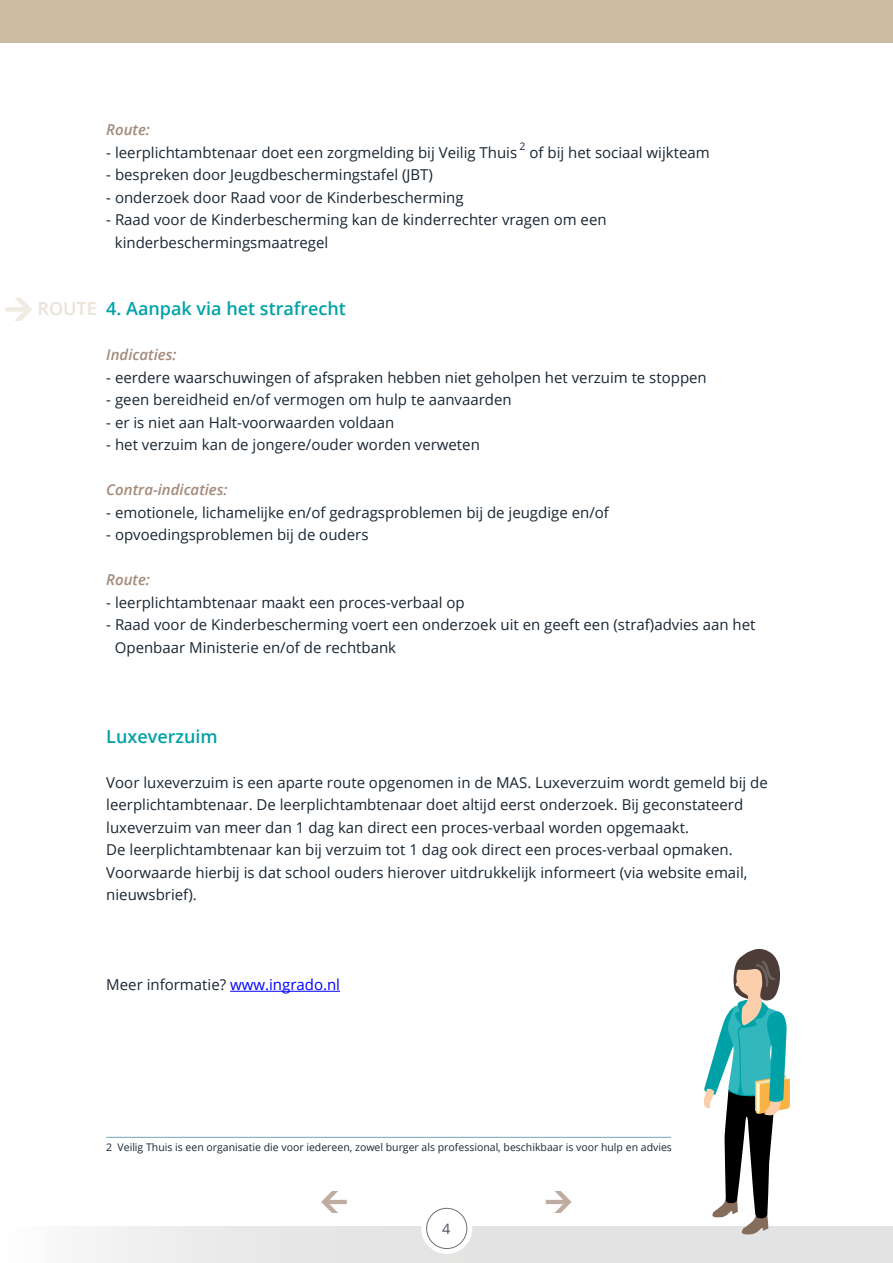
<style>
.page{position:relative;width:893px;height:1263px;background:#fff}
.page>*{position:absolute;margin:0;border:0;box-sizing:border-box;transform-origin:0 0}
.broodtekst_11_15{font:600 18px "Open Sans";color:#00a2a8}
.broodtekst_11_15-2{font:600 18px "Open Sans";color:#eae3d9}
.broodtekst_11_15-3{font:15px/22.5px "Open Sans";color:#192632}
.broodtekst_11_15-4{font:italic 600 15px "Open Sans";color:#a48a7a}
.t1{font:14.4px "Open Sans";color:#47515f}
.broodtekst_11_15-5{font:10.5px "Open Sans";color:#192632}
.s1{color:#00f}
</style>
<div class="page">
<div style="left:0;top:1227px;width:893px;height:36px;background:linear-gradient(to right,#f2f2f2,#ddd)"></div>
<hr style="left:230px;top:991px;width:110px;height:1px;background:#00f">
<div style="left:421px;top:1203px;width:51px;height:51px;background:#fff;border-radius:50%"></div>
<div style="left:426px;top:1208px;width:41px;height:41px;border:1px solid #706f6f;border-radius:50%"></div>
<div style="left:0;top:0;width:893px;height:43px;background:#cbbba0"></div>
<hr style="left:106px;top:1137px;width:565px;height:1px;background:#78a2b7">
<svg style="left:703px;top:949px;width:87px;height:285px"></svg>
<p class="broodtekst_11_15-4" style="left:106px;top:119px;width:45px">Route:</p>
<p class="broodtekst_11_15-3" style="left:106px;top:140px;width:412px">- leerplichtambtenaar doet een zorgmelding bij Veilig Thuis</p>
<p class="broodtekst_11_15-5" style="left:520px;top:139px;width:8px">2</p>
<p class="broodtekst_11_15-3" style="left:529px;top:140px;width:182px">of bij het sociaal wijkteam</p>
<p class="broodtekst_11_15-3" style="left:106px;top:163px;width:328px">- bespreken door Jeugdbeschermingstafel (JBT)</p>
<p class="broodtekst_11_15-3" style="left:106px;top:185px;width:359px">- onderzoek door Raad voor de Kinderbescherming</p>
<p class="broodtekst_11_15-3" style="left:115px;top:208px;width:493px;text-indent:-9px">- Raad voor de Kinderbescherming kan de kinderrechter vragen om een kinderbeschermingsmaatregel</p>
<p class="broodtekst_11_15-2" style="left:38px;top:296px;width:61px">ROUTE</p>
<p class="broodtekst_11_15" style="left:106px;top:296px;width:241px">4. Aanpak via het strafrecht</p>
<p class="broodtekst_11_15-4" style="left:106px;top:344px;width:72px">Indicaties:</p>
<p class="broodtekst_11_15-3" style="left:106px;top:365px;width:602px">- eerdere waarschuwingen of afspraken hebben niet geholpen het verzuim te stoppen</p>
<p class="broodtekst_11_15-3" style="left:106px;top:388px;width:407px">- geen bereidheid en/of vermogen om hulp te aanvaarden</p>
<p class="broodtekst_11_15-3" style="left:106px;top:410px;width:290px">- er is niet aan Halt-voorwaarden voldaan</p>
<p class="broodtekst_11_15-3" style="left:106px;top:433px;width:375px">- het verzuim kan de jongere/ouder worden verweten</p>
<p class="broodtekst_11_15-4" style="left:106px;top:479px;width:123px">Contra-indicaties:</p>
<p class="broodtekst_11_15-3" style="left:106px;top:500px;width:504px">- emotionele, lichamelijke en/of gedragsproblemen bij de jeugdige en/of</p>
<p class="broodtekst_11_15-3" style="left:106px;top:523px;width:264px">- opvoedingsproblemen bij de ouders</p>
<p class="broodtekst_11_15-4" style="left:106px;top:569px;width:45px">Route:</p>
<p class="broodtekst_11_15-3" style="left:106px;top:590px;width:360px">- leerplichtambtenaar maakt een proces-verbaal op</p>
<p class="broodtekst_11_15-3" style="left:115px;top:613px;width:642px;text-indent:-9px">- Raad voor de Kinderbescherming voert een onderzoek uit en geeft een (straf)advies aan het<br>Openbaar Ministerie en/of de rechtbank</p>
<p class="broodtekst_11_15" style="left:106px;top:724px;width:113px">Luxeverzuim</p>
<p class="broodtekst_11_15-3" style="left:106px;top:770px;width:663px">Voor luxeverzuim is een aparte route opgenomen in de MAS. Luxeverzuim wordt gemeld bij de leerplichtambtenaar. De leerplichtambtenaar doet altijd eerst onderzoek. Bij geconstateerd luxeverzuim van meer dan 1 dag kan direct een proces-verbaal worden opgemaakt.</p>
<p class="broodtekst_11_15-3" style="left:106px;top:838px;width:643px">De leerplichtambtenaar kan bij verzuim tot 1 dag ook direct een proces-verbaal opmaken.<br>Voorwaarde hierbij is dat school ouders hierover uitdrukkelijk informeert (via website email, nieuwsbrief).</p>
<p class="broodtekst_11_15-3" style="left:106px;top:973px;width:235px">Meer informatie? <span class="s1">www.ingrado.nl</span></p>
<p class="broodtekst_11_15-5" style="left:106px;top:1140px;width:567px">2 Veilig Thuis is een organisatie die voor iedereen, zowel burger als professional, beschikbaar is voor hulp en advies</p>
<p class="t1" style="left:442px;top:1218px;width:10px">4</p>
</div>
